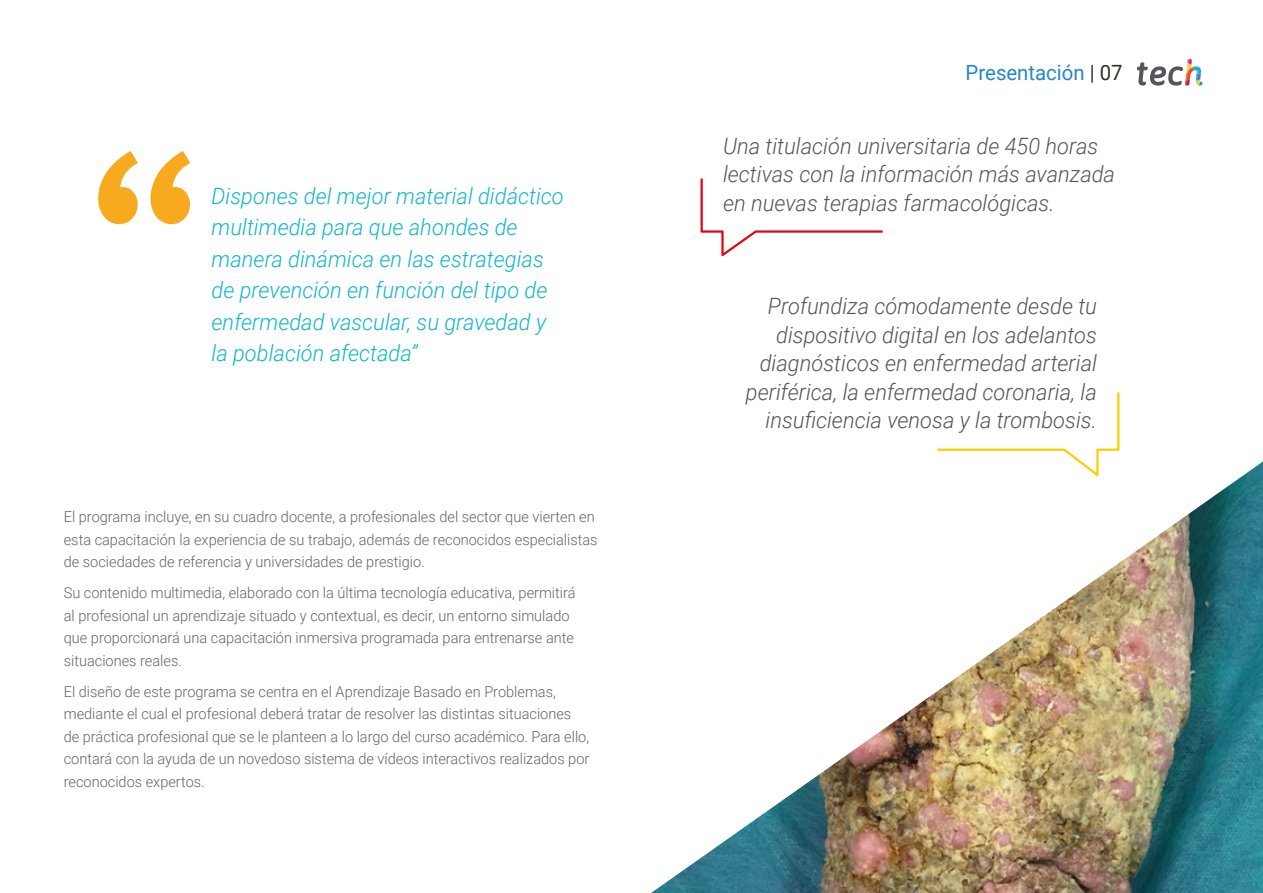
<style>
.page{position:relative;width:1263px;height:893px;background:#fff}
.page>*{position:absolute;margin:0;border:0;box-sizing:border-box;transform-origin:0 0}
.t1{font:italic 300 22.5px/28.5px "Roboto";color:#52555b;text-align:right}
.t2{font:italic 300 22.5px/31.5px "Roboto";color:#0fb6cf}
.t3{font:21px "Roboto";color:#2488c9}
.t4{font:300 15px/22.5px "Roboto";color:#61646a}
.s1{color:#312e20}
</style>
<div class="page">
<svg style="left:98px;top:151px;width:92px;height:73px"></svg>
<svg style="left:937px;top:392px;width:183px;height:69px"></svg>
<img style="left:651px;top:461px;width:612px;height:432px">
<svg style="left:700px;top:178px;width:183px;height:79px"></svg>
<svg style="left:1137px;top:59px;width:65px;height:27px"></svg>
<h1 class="t2" style="left:212px;top:179px;width:354px">Dispones del mejor material didáctico multimedia para que ahondes de manera dinámica en las estrategias de prevención en función del tipo de enfermedad vascular, su gravedad y la población afectada”</h1>
<p class="t4" style="left:64px;top:505px;width:535px">El programa incluye, en su cuadro docente, a profesionales del sector que vierten en esta capacitación la experiencia de su trabajo, además de reconocidos especialistas de sociedades de referencia y universidades de prestigio.</p>
<p class="t4" style="left:64px;top:581px;width:513px">Su contenido multimedia, elaborado con la última tecnología educativa, permitirá al profesional un aprendizaje situado y contextual, es decir, un entorno simulado que proporcionará una capacitación inmersiva programada para entrenarse ante situaciones reales.</p>
<p class="t4" style="left:64px;top:679px;width:527px">El diseño de este programa se centra en el Aprendizaje Basado en Problemas, mediante el cual el profesional deberá tratar de resolver las distintas situaciones de práctica profesional que se le planteen a lo largo del curso académico. Para ello, contará con la ayuda de un novedoso sistema de vídeos interactivos realizados por reconocidos expertos.</p>
<h2 class="t3" style="left:966px;top:57px;width:159px">Presentación <span class="s1">| 07</span></h2>
<h1 class="t1" style="left:723px;top:130px;width:393px;text-align:left">Una titulación universitaria de 450 horas lectivas con la información más avanzada en nuevas terapias farmacológicas.</h1>
<h1 class="t1" style="left:746px;top:291px;width:352px">Profundiza cómodamente desde tu dispositivo digital en los adelantos diagnósticos en enfermedad arterial periférica, la enfermedad coronaria, la insuficiencia venosa y la trombosis.</h1>
</div>
